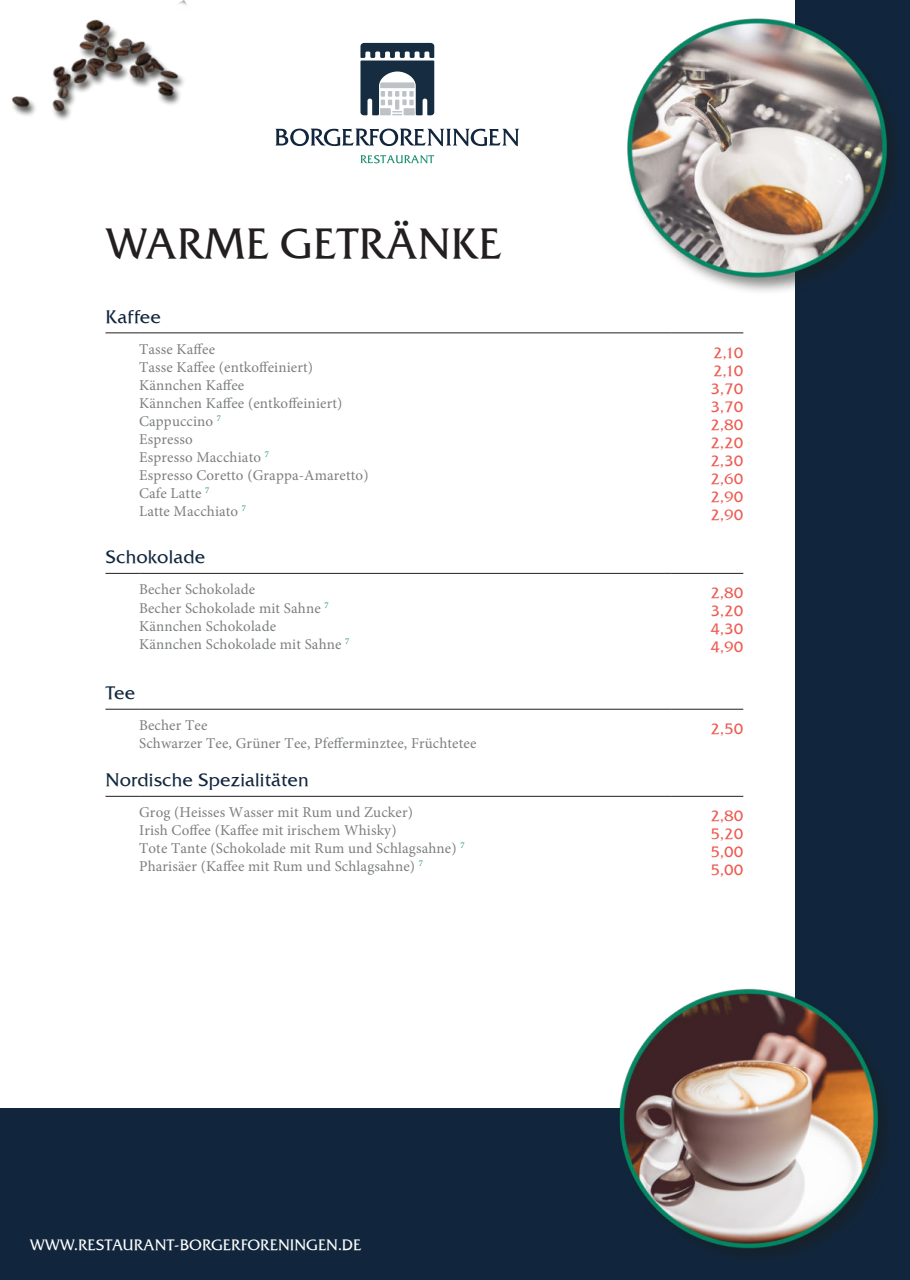
<style>
.page{position:relative;width:910px;height:1280px;background:#11263d}
.page>*{position:absolute;margin:0;border:0;box-sizing:border-box;transform-origin:0 0}
.t1{font:42px "Friz Quadrata TT";color:#231f20}
.t2{font:18px "Friz Quadrata TT";letter-spacing:.01em;color:#11263d}
.t3{font:15px/18px "Minion Pro";letter-spacing:.01em;color:#7c7f7f}
.t4{font:15px/18px "Friz Quadrata TT";color:#ed5c52;text-align:justify}
.t5{font:15px "Friz Quadrata TT";color:#fff}
</style>
<div class="page">
<div style="left:0;top:0;width:794px;height:1108px;background:#fff"></div>
<hr style="left:105px;top:332px;width:34px;height:1px;background:#231f20">
<hr style="left:139px;top:332px;width:533px;height:1px;background:#231f20">
<hr style="left:672px;top:332px;width:71px;height:1px;background:#231f20">
<hr style="left:105px;top:573px;width:34px;height:1px;background:#231f20">
<hr style="left:139px;top:573px;width:533px;height:1px;background:#231f20">
<hr style="left:672px;top:573px;width:71px;height:1px;background:#231f20">
<hr style="left:105px;top:709px;width:34px;height:1px;background:#231f20">
<hr style="left:139px;top:709px;width:533px;height:1px;background:#231f20">
<hr style="left:672px;top:709px;width:71px;height:1px;background:#231f20">
<hr style="left:105px;top:796px;width:34px;height:1px;background:#231f20">
<hr style="left:139px;top:796px;width:533px;height:1px;background:#231f20">
<hr style="left:672px;top:796px;width:71px;height:1px;background:#231f20">
<img style="left:12px;top:0;width:175px;height:120px">
<img style="left:627px;top:0;width:267px;height:301px">
<img style="left:619px;top:965px;width:266px;height:290px">
<svg style="left:360px;top:43px;width:74px;height:72px"></svg>
<svg style="left:360px;top:155px;width:74px;height:8px"></svg>
<svg style="left:275px;top:129px;width:244px;height:17px"></svg>
<h1 class="t1" style="left:105px;top:220px;width:397px">WARME GETRÄNKE</h1>
<p class="t2" style="left:105px;top:306px;width:57px">Kaffee</p>
<p class="t3" style="left:139px;top:341px;width:231px">Tasse Kaffee<br>Tasse Kaffee (entkoffeiniert)<br>Kännchen Kaffee<br>Kännchen Kaffee (entkoffeiniert)<br>Cappuccino <sup>7<br></sup>Espresso<br>Espresso Macchiato <sup>7<br></sup>Espresso Coretto (Grappa-Amaretto)<br>Cafe Latte <sup>7<br></sup>Latte Macchiato <sup>7</sup></p>
<p class="t4" style="left:711px;top:344px;width:34px">2,10<br>2,10<br>3,70<br>3,70<br>2,80<br>2,20<br>2,30<br>2,60<br>2,90<br>2,90</p>
<p class="t2" style="left:105px;top:547px;width:101px">Schokolade</p>
<p class="t3" style="left:139px;top:581px;width:212px">Becher Schokolade<br>Becher Schokolade mit Sahne <sup>7<br></sup>Kännchen Schokolade<br>Kännchen Schokolade mit Sahne <sup>7</sup></p>
<p class="t4" style="left:711px;top:584px;width:34px">2,80<br>3,20<br>4,30<br>4,90</p>
<p class="t2" style="left:105px;top:683px;width:31px">Tee</p>
<p class="t3" style="left:139px;top:717px;width:339px">Becher Tee<br>Schwarzer Tee, Grüner Tee, Pfefferminztee, Früchtetee</p>
<p class="t4" style="left:711px;top:720px;width:34px">2,50</p>
<p class="t2" style="left:105px;top:770px;width:205px">Nordische Spezialitäten</p>
<p class="t3" style="left:139px;top:804px;width:327px">Grog (Heisses Wasser mit Rum und Zucker)<br>Irish Coffee (Kaffee mit irischem Whisky)<br>Tote Tante (Schokolade mit Rum und Schlagsahne) <sup>7<br></sup>Pharisäer (Kaffee mit Rum und Schlagsahne) <sup>7</sup></p>
<p class="t4" style="left:711px;top:807px;width:34px">2,80<br>5,20<br>5,00<br>5,00</p>
<p class="t5" style="left:30px;top:1237px;width:333px">WWW.RESTAURANT-BORGERFORENINGEN.DE</p>
</div>
